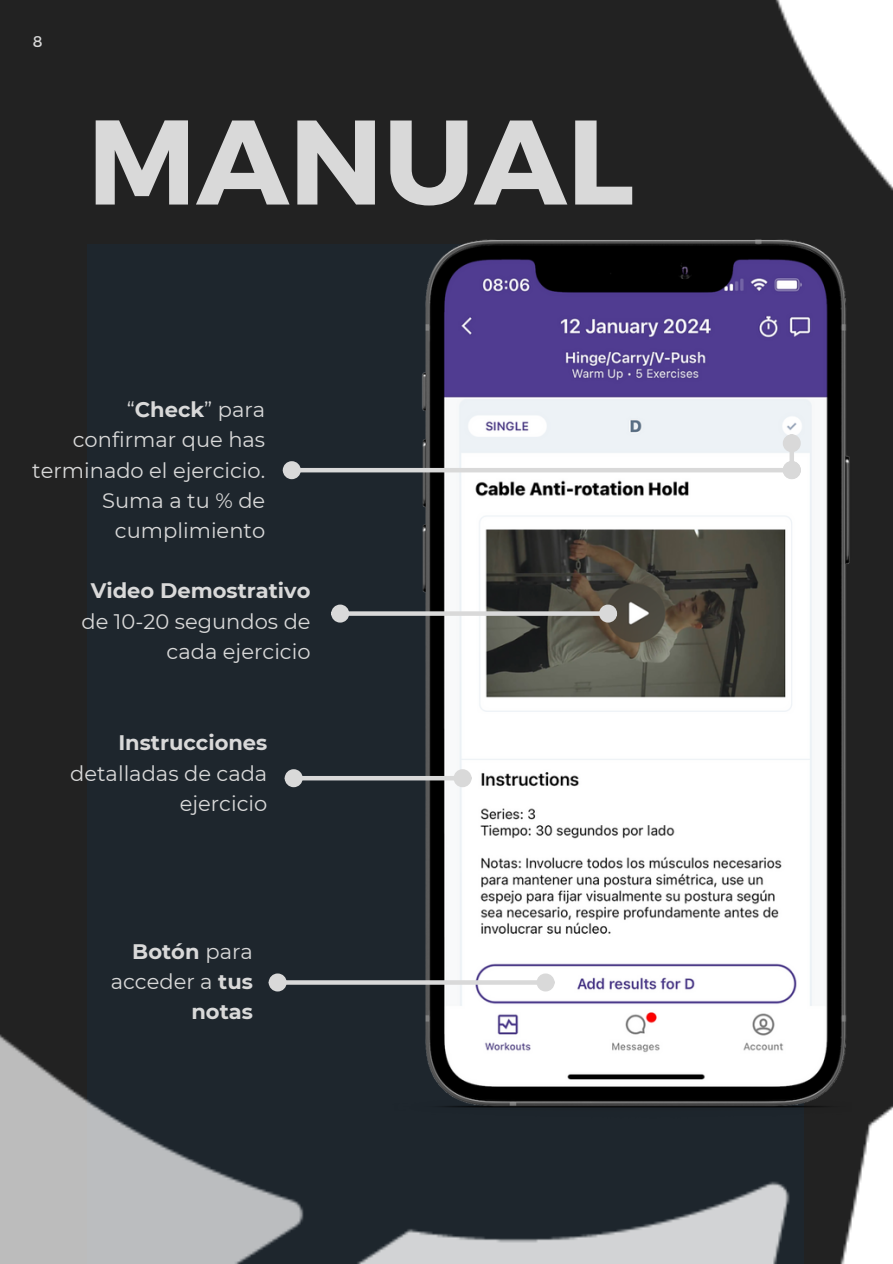
<style>
.page{position:relative;width:893px;height:1264px;background:#fff}
.page>*{position:absolute;margin:0;border:0;box-sizing:border-box;transform-origin:0 0}
.t1{font:700 120px "Montserrat";color:#d9d9d9}
.t2{font:21px/30.3px "Montserrat";color:#d9d9d9;text-align:right}
.t3{font:700 21px/30.3px "Montserrat";color:#d9d9d9;text-align:right}
.t4{font:15.45px "Montserrat";color:#d9d9d9}
.s1{font-weight:700}
.s2{font-weight:400}
</style>
<div class="page">
<img style="left:0;top:0;width:892px;height:1263px">
<p class="t4" style="left:33px;top:31px;width:11px">8</p>
<h1 class="t1" style="left:87px;top:84px;width:548px">MANUAL</h1>
<p class="t2" style="left:32px;top:394px;width:234px">“<span class="s1">Check</span>” para confirmar que has terminado el ejercicio.<br>Suma a tu % de cumplimiento</p>
<p class="t3" style="left:91px;top:575px;width:221px">Video Demostrativo</p>
<p class="t2" style="left:81px;top:606px;width:230px">de 10-20 segundos de cada ejercicio</p>
<p class="t3" style="left:118px;top:727px;width:150px">Instrucciones</p>
<p class="t2" style="left:70px;top:758px;width:199px">detalladas de cada ejercicio</p>
<p class="t3" style="left:111px;top:935px;width:144px">Botón <span class="s2">para acceder a</span> tus notas</p>
</div>
